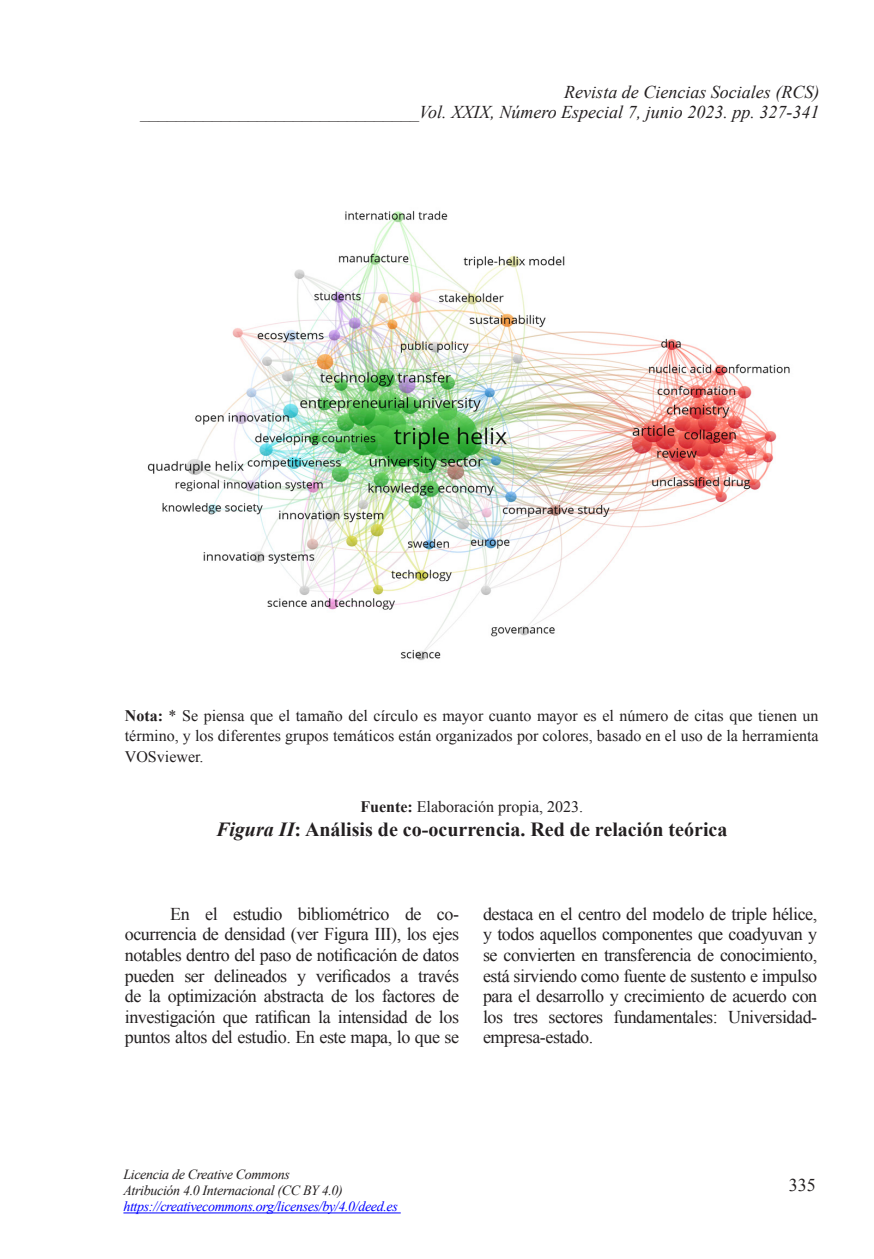
<style>
.page{position:relative;width:874px;height:1259px;background:#fff}
.page>*{position:absolute;margin:0;border:0;box-sizing:border-box;transform-origin:0 0}
.a_titulo-tabla{font:700 20px "Times New Roman";color:#231f20}
.a_contenido{font:18px/20.6px "Times New Roman";letter-spacing:-.025em;color:#231f20;text-align:justify}
.t1{font:italic 18px/20px "Times New Roman";color:#231f20;text-align:right}
.Descripción{font:16px/20.4px "Times New Roman";color:#231f20;text-align:justify}
.t2{font:italic 14px/16px "Times New Roman";letter-spacing:-.025em;color:#231f20}
.t3{font:italic 14px "Times New Roman";letter-spacing:-.025em;color:#00f}
.s1{font-weight:700}
.s2{font-style:italic}
</style>
<div class="page">
<hr style="left:123px;top:1212px;width:277px;height:1px;background:#00f">
<img style="left:147px;top:210px;width:643px;height:451px">
<p class="t1" style="left:140px;top:81px;width:680px">Revista de Ciencias Sociales (RCS)<br>_______________________________Vol. XXIX, Número Especial 7, junio 2023. pp. 327-341</p>
<p class="Descripción" style="left:125px;top:705px;width:695px"><span class="s1">Nota:</span> * Se piensa que el tamaño del círculo es mayor cuanto mayor es el número de citas que tienen un término, y los diferentes grupos temáticos están organizados por colores, basado en el uso de la herramienta VOSviewer.</p>
<p class="Descripción" style="left:360px;top:796px;width:224px"><span class="s1">Fuente:</span> Elaboración propia, 2023.</p>
<p class="a_titulo-tabla" style="left:216px;top:816px;width:512px"><span class="s2">Figura II</span>: Análisis de co-ocurrencia. Red de relación teórica</p>
<p class="a_contenido" style="left:125px;top:903px;width:335px;text-indent:45px">En el estudio bibliométrico de co&shy;ocurrencia de densidad (ver Figura III), los ejes notables dentro del paso de notificación de datos pueden ser delineados y verificados a través de la optimización abstracta de los factores de investigación que ratifican la intensidad de los puntos altos del estudio. En este mapa, lo que se</p>
<p class="a_contenido" style="left:483px;top:903px;width:335px">destaca en el centro del modelo de triple hélice, y todos aquellos componentes que coadyuvan y se convierten en transferencia de conocimiento, está sirviendo como fuente de sustento e impulso para el desarrollo y crecimiento de acuerdo con los tres sectores fundamentales: Universidad&shy;empresa-estado.</p>
<p class="t2" style="left:123px;top:1166px;width:221px">Licencia de Creative Commons<br>Atribución 4.0 Internacional (CC BY 4.0)</p>
<p class="t3" style="left:123px;top:1197px;width:276px">https://creativecommons.org/licenses/by/4.0/deed.es</p>
<p class="a_contenido" style="left:788px;top:1174px;width:28px">335</p>
</div>
